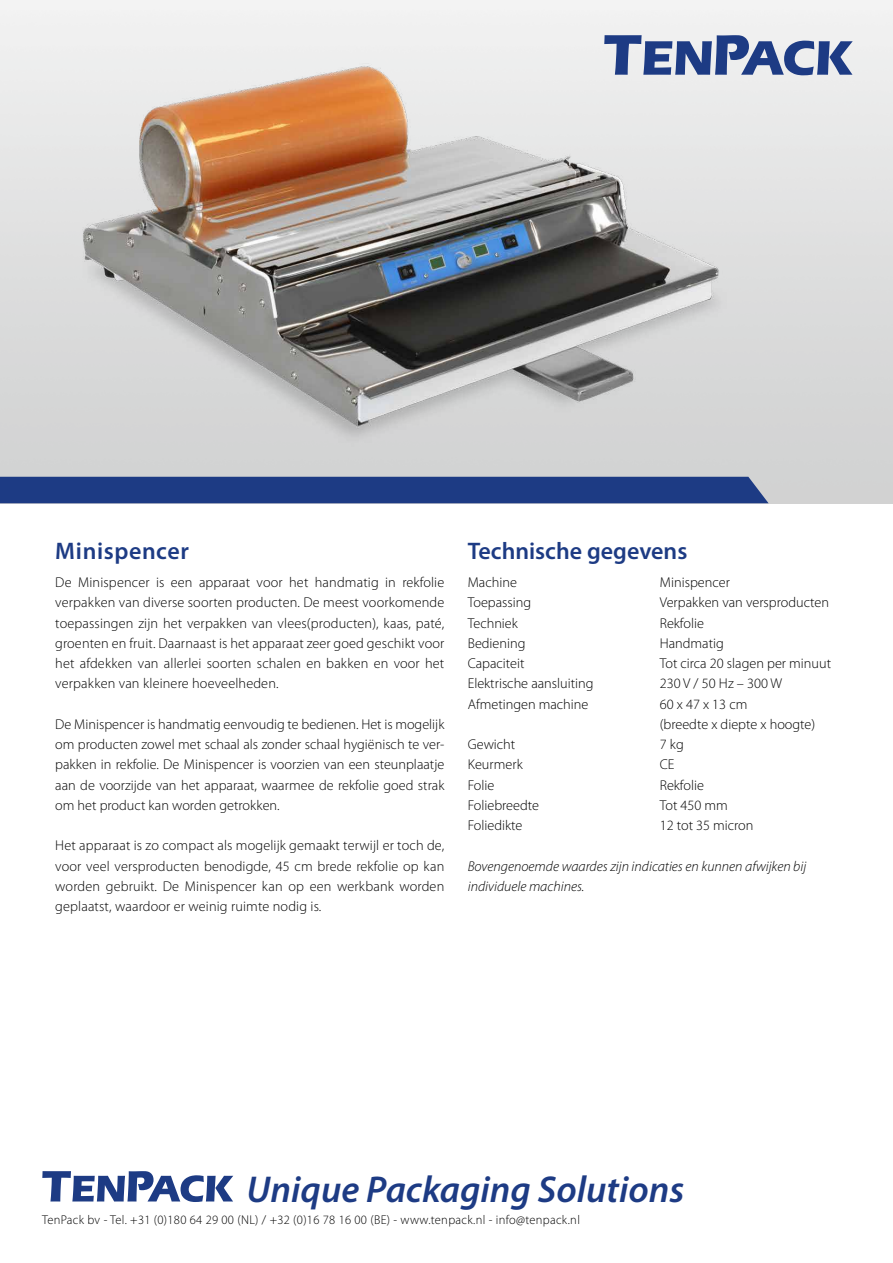
<style>
.page{position:relative;width:893px;height:1263px;background:#fff}
.page>*{position:absolute;margin:0;border:0;box-sizing:border-box;transform-origin:0 0}
.t1{font:italic 600 37.5px "Myriad Pro";color:#1d3b84}
.t2{font:600 24px "Myriad Pro";color:#1d3b84}
.t3{font:600 24px "Myriad Pro";letter-spacing:.025em;color:#1d3b84}
.t4{font:300 14.25px/20.2px "Myriad Pro";color:#000;text-align:justify}
.t5{font:italic 300 14.25px/20.2px "Myriad Pro";color:#000}
.t6{font:300 12.75px "Myriad Pro";letter-spacing:.025em;color:#000}
</style>
<div class="page">
<img style="left:14px;top:0;width:778px;height:482px">
<div style="left:0;top:477px;width:769px;height:26px;background:#1d3b84"></div>
<svg style="left:42px;top:1171px;width:191px;height:31px"></svg>
<svg style="left:604px;top:35px;width:249px;height:40px"></svg>
<h2 class="t3" style="left:55px;top:536px;width:135px">Minispencer</h2>
<p class="t4" style="left:55px;top:572px;width:391px">De Minispencer is een apparaat voor het handmatig in rekfolie verpakken van diverse soorten producten. De meest voorkomende toepassingen zijn het verpakken van vlees(producten), kaas, paté, groenten en fruit. Daarnaast is het apparaat zeer goed geschikt voor het afdekken van allerlei soorten schalen en bakken en voor het verpakken van kleinere hoeveelheden.</p>
<p class="t4" style="left:55px;top:714px;width:391px">De Minispencer is handmatig eenvoudig te bedienen. Het is mogelijk om producten zowel met schaal als zonder schaal hygiënisch te ver&shy;pakken in rekfolie. De Minispencer is voorzien van een steunplaatje aan de voorzijde van het apparaat, waarmee de rekfolie goed strak om het product kan worden getrokken.</p>
<p class="t4" style="left:55px;top:835px;width:391px">Het apparaat is zo compact als mogelijk gemaakt terwijl er toch de, voor veel versproducten benodigde, 45 cm brede rekfolie op kan worden gebruikt. De Minispencer kan op een werkbank worden geplaatst, waardoor er weinig ruimte nodig is.</p>
<h2 class="t2" style="left:468px;top:536px;width:221px">Technische gegevens</h2>
<p class="t4" style="left:468px;top:572px;width:51px">Machine</p>
<p class="t4" style="left:660px;top:572px;width:72px">Minispencer</p>
<p class="t4" style="left:468px;top:592px;width:65px">Toepassing</p>
<p class="t4" style="left:660px;top:592px;width:171px">Verpakken van versproducten</p>
<p class="t4" style="left:468px;top:613px;width:52px">Techniek</p>
<p class="t4" style="left:660px;top:613px;width:46px">Rekfolie</p>
<p class="t4" style="left:468px;top:633px;width:59px">Bediening</p>
<p class="t4" style="left:660px;top:633px;width:66px">Handmatig</p>
<p class="t4" style="left:468px;top:653px;width:58px">Capaciteit</p>
<p class="t4" style="left:660px;top:653px;width:173px">Tot circa 20 slagen per minuut</p>
<p class="t4" style="left:468px;top:673px;width:127px">Elektrische aansluiting</p>
<p class="t4" style="left:660px;top:673px;width:124px">230 V / 50 Hz – 300 W</p>
<p class="t4" style="left:468px;top:694px;width:122px">Afmetingen machine</p>
<p class="t4" style="left:660px;top:694px;width:157px">60 x 47 x 13 cm<br>(breedte x diepte x hoogte)</p>
<p class="t4" style="left:468px;top:734px;width:49px">Gewicht</p>
<p class="t4" style="left:660px;top:734px;width:26px">7 kg</p>
<p class="t4" style="left:468px;top:754px;width:56px">Keurmerk</p>
<p class="t4" style="left:660px;top:754px;width:16px">CE</p>
<p class="t4" style="left:468px;top:775px;width:28px">Folie</p>
<p class="t4" style="left:660px;top:775px;width:46px">Rekfolie</p>
<p class="t4" style="left:468px;top:795px;width:73px">Foliebreedte</p>
<p class="t4" style="left:660px;top:795px;width:70px">Tot 450 mm</p>
<p class="t4" style="left:468px;top:815px;width:56px">Foliedikte</p>
<p class="t4" style="left:660px;top:815px;width:95px">12 tot 35 micron</p>
<p class="t5" style="left:468px;top:856px;width:340px">Bovengenoemde waardes zijn indicaties en kunnen afwijken bij individuele machines.</p>
<h1 class="t1" style="left:247px;top:1165px;width:439px">Unique Packaging Solutions</h1>
<p class="t6" style="left:42px;top:1212px;width:539px">TenPack bv - Tel. +31 (0)180 64 29 00 (NL) / +32 (0)16 78 16 00 (BE) - www.tenpack.nl - info@tenpack.nl</p>
</div>
